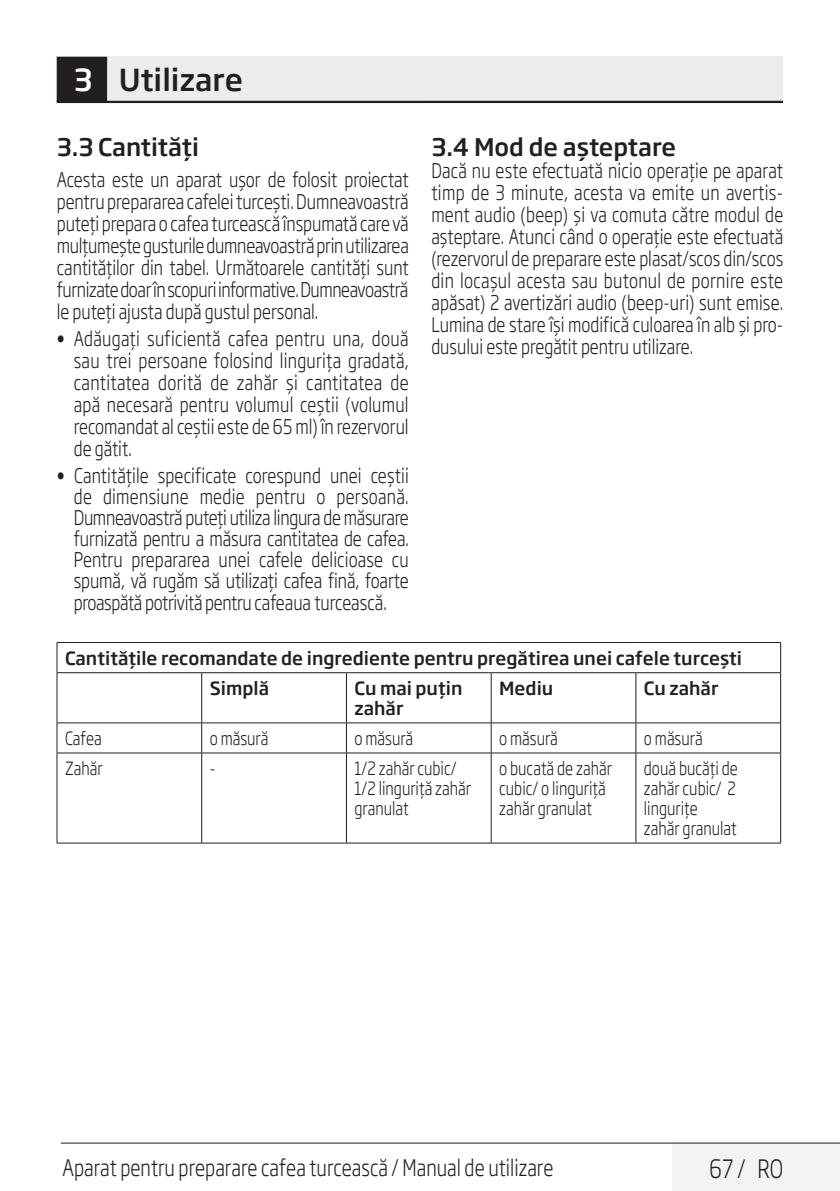
<style>
.page{position:relative;width:840px;height:1191px;background:#fff}
.page>*{position:absolute;margin:0;border:0;box-sizing:border-box;transform-origin:0 0}
.Unite_Baslik_Icerik{font:500 30px "Soho Gothic Pro";color:#231f20}
.Master_Sayfa_Sağ_Num{font:300 25px "Soho Gothic Pro";color:#231f20;scale:.8 1}
.Alt_Baslik_Icerik{font:500 24px "Soho Gothic Pro";color:#231f20}
.t1{font:300 22.4px "Soho Gothic Pro";color:#231f20;scale:.8 1}
.Duz_Metin{font:300 20px/22px "Soho Gothic Pro";color:#231f20;text-align:justify;scale:.8 1}
.Tablo_yazı{font:300 18px/20px "Soho Gothic Pro";color:#231f20;scale:.8 1}
.Tablo_yazi_baslik{font:500 18px/20px "Soho Gothic Pro";color:#231f20}
.s1{color:#fff}
.s2{font-family:"Helvetica Neue LT Pro";font-weight:700;font-stretch:condensed}
</style>
<div class="page">
<div style="left:672px;top:1142px;width:167px;height:49px;background:#f2f3f4"></div>
<hr style="left:61px;top:1142px;width:778px;height:1px;background:#231f20">
<div style="left:57px;top:57px;width:725px;height:45px;background:#ececee"></div>
<hr style="left:57px;top:101px;width:725px;height:2px;background:#231f20">
<div style="left:58px;top:58px;width:48px;height:43px;background:#231f20"></div>
<div style="left:57px;top:57px;width:50px;height:45px;border:2px solid #231f20"></div>
<hr style="left:57px;top:642px;width:145px;height:1px;background:#231f20">
<svg style="left:57px;top:643px;width:1px;height:29px"></svg>
<hr style="left:202px;top:642px;width:144px;height:1px;background:#231f20">
<hr style="left:346px;top:642px;width:145px;height:1px;background:#231f20">
<hr style="left:491px;top:642px;width:144px;height:1px;background:#231f20">
<hr style="left:635px;top:642px;width:145px;height:1px;background:#231f20">
<hr style="left:57px;top:753px;width:1px;height:90px;background:#231f20">
<hr style="left:346px;top:672px;width:145px;height:1px;background:#231f20">
<svg style="left:490px;top:723px;width:1px;height:29px"></svg>
<hr style="left:490px;top:753px;width:1px;height:90px;background:#231f20">
<hr style="left:635px;top:672px;width:145px;height:1px;background:#231f20">
<hr style="left:779px;top:673px;width:1px;height:49px;background:#231f20">
<svg style="left:635px;top:723px;width:1px;height:29px"></svg>
<hr style="left:635px;top:753px;width:1px;height:90px;background:#231f20">
<hr style="left:779px;top:753px;width:1px;height:90px;background:#231f20">
<svg style="left:57px;top:723px;width:1px;height:29px"></svg>
<hr style="left:346px;top:722px;width:145px;height:1px;background:#231f20">
<hr style="left:635px;top:722px;width:145px;height:1px;background:#231f20">
<hr style="left:57px;top:752px;width:145px;height:1px;background:#231f20">
<hr style="left:346px;top:752px;width:145px;height:1px;background:#231f20">
<hr style="left:491px;top:752px;width:144px;height:1px;background:#231f20">
<hr style="left:635px;top:752px;width:145px;height:1px;background:#231f20">
<hr style="left:201px;top:753px;width:1px;height:90px;background:#231f20">
<hr style="left:346px;top:753px;width:1px;height:90px;background:#231f20">
<hr style="left:202px;top:672px;width:144px;height:1px;background:#231f20">
<hr style="left:346px;top:673px;width:1px;height:49px;background:#231f20">
<hr style="left:491px;top:672px;width:144px;height:1px;background:#231f20">
<hr style="left:490px;top:673px;width:1px;height:49px;background:#231f20">
<hr style="left:635px;top:673px;width:1px;height:49px;background:#231f20">
<hr style="left:491px;top:722px;width:144px;height:1px;background:#231f20">
<hr style="left:57px;top:672px;width:145px;height:1px;background:#231f20">
<hr style="left:57px;top:673px;width:1px;height:49px;background:#231f20">
<hr style="left:201px;top:673px;width:1px;height:49px;background:#231f20">
<hr style="left:57px;top:722px;width:145px;height:1px;background:#231f20">
<hr style="left:202px;top:722px;width:144px;height:1px;background:#231f20">
<svg style="left:201px;top:723px;width:1px;height:29px"></svg>
<svg style="left:346px;top:723px;width:1px;height:29px"></svg>
<hr style="left:202px;top:752px;width:144px;height:1px;background:#231f20">
<hr style="left:57px;top:842px;width:145px;height:1px;background:#231f20">
<hr style="left:202px;top:842px;width:144px;height:1px;background:#231f20">
<hr style="left:346px;top:842px;width:145px;height:1px;background:#231f20">
<hr style="left:491px;top:842px;width:144px;height:1px;background:#231f20">
<hr style="left:635px;top:842px;width:145px;height:1px;background:#231f20">
<p class="Unite_Baslik_Icerik" style="left:74px;top:57px;width:171px"><span class="s1">3</span> Utilizare</p>
<p class="Alt_Baslik_Icerik" style="left:57px;top:128px;width:143px">3.3 Cantităţi</p>
<p class="Duz_Metin" style="left:57px;top:167px;width:441px">Acesta este un aparat uşor de folosit proiectat pentru prepararea cafelei turceşti. Dumneavoastră puteţi prepara o cafea turcească înspumată care vă mulţumeşte gusturile dumneavoastră prin utilizarea cantităţilor din tabel. Următoarele cantităţi sunt furnizate doar în scopuri informative. Dumneavoastră le puteţi ajusta după gustul personal.</p>
<p class="Duz_Metin" style="left:74px;top:327px;width:420px;text-indent:-17px"><span class="s2">•</span> Adăugați suficientă cafea pentru una, două sau trei persoane folosind lingurița gradată, cantitatea dorită de zahăr și cantitatea de apă necesară pentru volumul ceștii (volumul recomandat al ceștii este de 65 ml) în rezervorul de gătit.</p>
<p class="Duz_Metin" style="left:74px;top:464px;width:420px;line-height:21.2px;text-indent:-17px"><span class="s2">•</span> Cantitățile specificate corespund unei ceștii de dimensiune medie pentru o persoană.<br>Dumneavoastră puteți utiliza lingura de măsurare furnizată pentru a măsura cantitatea de cafea.<br>Pentru prepararea unei cafele delicioase cu spumă, vă rugăm să utilizați cafea fină, foarte proaspătă potrivită pentru cafeaua turcească.</p>
<p class="Alt_Baslik_Icerik" style="left:431px;top:128px;width:246px">3.4 Mod de aşteptare</p>
<p class="Duz_Metin" style="left:431px;top:159px;width:441px">Dacă nu este efectuată nicio operaţie pe aparat timp de 3 minute, acesta va emite un avertis&shy;ment audio (beep) şi va comuta către modul de aşteptare. Atunci când o operaţie este efectuată (rezervorul de preparare este plasat/scos din/scos din locaşul acesta sau butonul de pornire este apăsat) 2 avertizări audio (beep-uri) sunt emise.<br>Lumina de stare îşi modifică culoarea în alb şi pro&shy;dusului este pregătit pentru utilizare.</p>
<p class="Tablo_yazi_baslik" style="left:65px;top:647px;width:678px">Cantităţile recomandate de ingrediente pentru pregătirea unei cafele turceşti</p>
<p class="Tablo_yazi_baslik" style="left:210px;top:677px;width:61px">Simplă</p>
<p class="Tablo_yazi_baslik" style="left:354px;top:677px;width:109px">Cu mai puţin zahăr</p>
<p class="Tablo_yazi_baslik" style="left:499px;top:677px;width:56px">Mediu</p>
<p class="Tablo_yazi_baslik" style="left:643px;top:677px;width:76px">Cu zahăr</p>
<p class="Tablo_yazı" style="left:65px;top:727px;width:48px">Cafea</p>
<p class="Tablo_yazı" style="left:210px;top:727px;width:75px">o măsură</p>
<p class="Tablo_yazı" style="left:354px;top:727px;width:75px">o măsură</p>
<p class="Tablo_yazı" style="left:499px;top:727px;width:75px">o măsură</p>
<p class="Tablo_yazı" style="left:643px;top:727px;width:75px">o măsură</p>
<p class="Tablo_yazı" style="left:65px;top:757px;width:48px">Zahăr</p>
<p class="Tablo_yazı" style="left:210px;top:757px;width:9px">-</p>
<p class="Tablo_yazı" style="left:354px;top:757px;width:129px">1/2 zahăr cubic/</p>
<p class="Tablo_yazı" style="left:354px;top:777px;width:147px">1/2 linguriţă zahăr granulat</p>
<p class="Tablo_yazı" style="left:499px;top:757px;width:142px">o bucată de zahăr cubic/ o linguriţă</p>
<p class="Tablo_yazı" style="left:499px;top:797px;width:118px">zahăr granulat</p>
<p class="Tablo_yazı" style="left:643px;top:757px;width:119px;text-align:justify">două bucăţi de zahăr cubic/ 2 linguriţe</p>
<p class="Tablo_yazı" style="left:643px;top:817px;width:118px">zahăr granulat</p>
<p class="t1" style="left:62px;top:1150px;width:615px">Aparat pentru preparare cafea turcească / Manual de utilizare</p>
<p class="Master_Sayfa_Sağ_Num" style="left:709px;top:1149px;width:93px">67 / RO</p>
</div>
